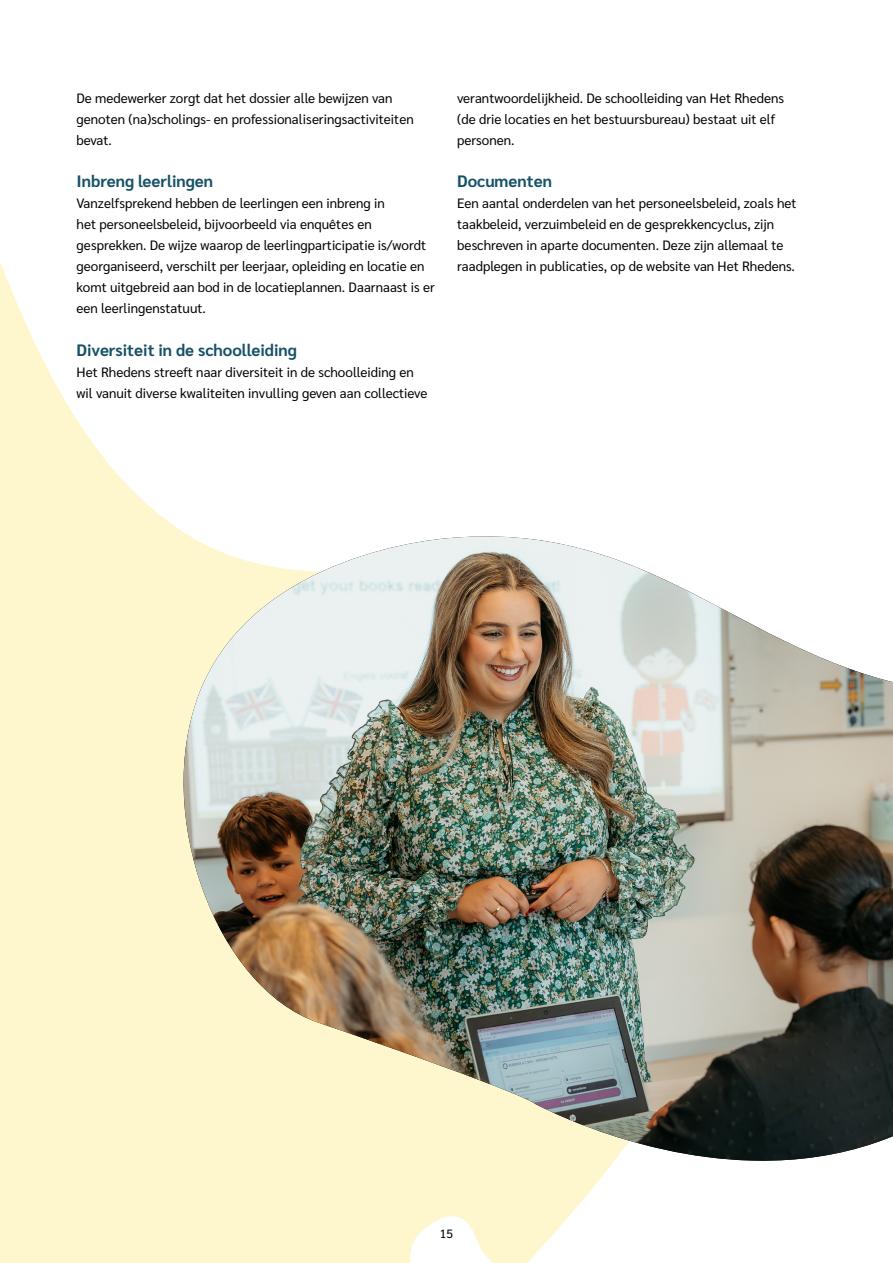
<style>
.page{position:relative;width:893px;height:1263px;background:#fff}
.page>*{position:absolute;margin:0;border:0;box-sizing:border-box;transform-origin:0 0}
.t1{font:700 16.5px "Sarabun";color:#175167}
.t2{font:13.5px/21px "Sarabun";color:#000}
.t3{font:12px "Sarabun";color:#000}
</style>
<div class="page">
<svg style="left:0;top:262px;width:174px;height:1001px;fill:#fef7cd"></svg>
<svg style="left:152px;top:526px;width:461px;height:737px;fill:#fef7cd"></svg>
<img style="left:182px;top:536px;width:711px;height:626px">
<p class="t2" style="left:77px;top:87px;width:339px">De medewerker zorgt dat het dossier alle bewijzen van genoten (na)scholings- en professionaliseringsactiviteiten bevat.</p>
<p class="t1" style="left:77px;top:172px;width:138px">Inbreng leerlingen</p>
<p class="t2" style="left:77px;top:193px;width:360px">Vanzelfsprekend hebben de leerlingen een inbreng in<br>het personeelsbeleid, bijvoorbeeld via enquêtes en gesprekken. De wijze waarop de leerlingparticipatie is/wordt georganiseerd, verschilt per leerjaar, opleiding en locatie en komt uitgebreid aan bod in de locatieplannen. Daarnaast is er een leerlingenstatuut.</p>
<p class="t1" style="left:77px;top:341px;width:222px">Diversiteit in de schoolleiding</p>
<p class="t2" style="left:77px;top:362px;width:352px">Het Rhedens streeft naar diversiteit in de schoolleiding en wil vanuit diverse kwaliteiten invulling geven aan collectieve</p>
<p class="t2" style="left:457px;top:87px;width:328px">verantwoordelijkheid. De schoolleiding van Het Rhedens (de drie locaties en het bestuursbureau) bestaat uit elf personen.</p>
<p class="t1" style="left:457px;top:172px;width:96px">Documenten</p>
<p class="t2" style="left:457px;top:193px;width:341px">Een aantal onderdelen van het personeelsbeleid, zoals het taakbeleid, verzuimbeleid en de gesprekkencyclus, zijn beschreven in aparte documenten. Deze zijn allemaal te raadplegen in publicaties, op de website van Het Rhedens.</p>
<p class="t3" style="left:440px;top:1226px;width:15px">15</p>
</div>
